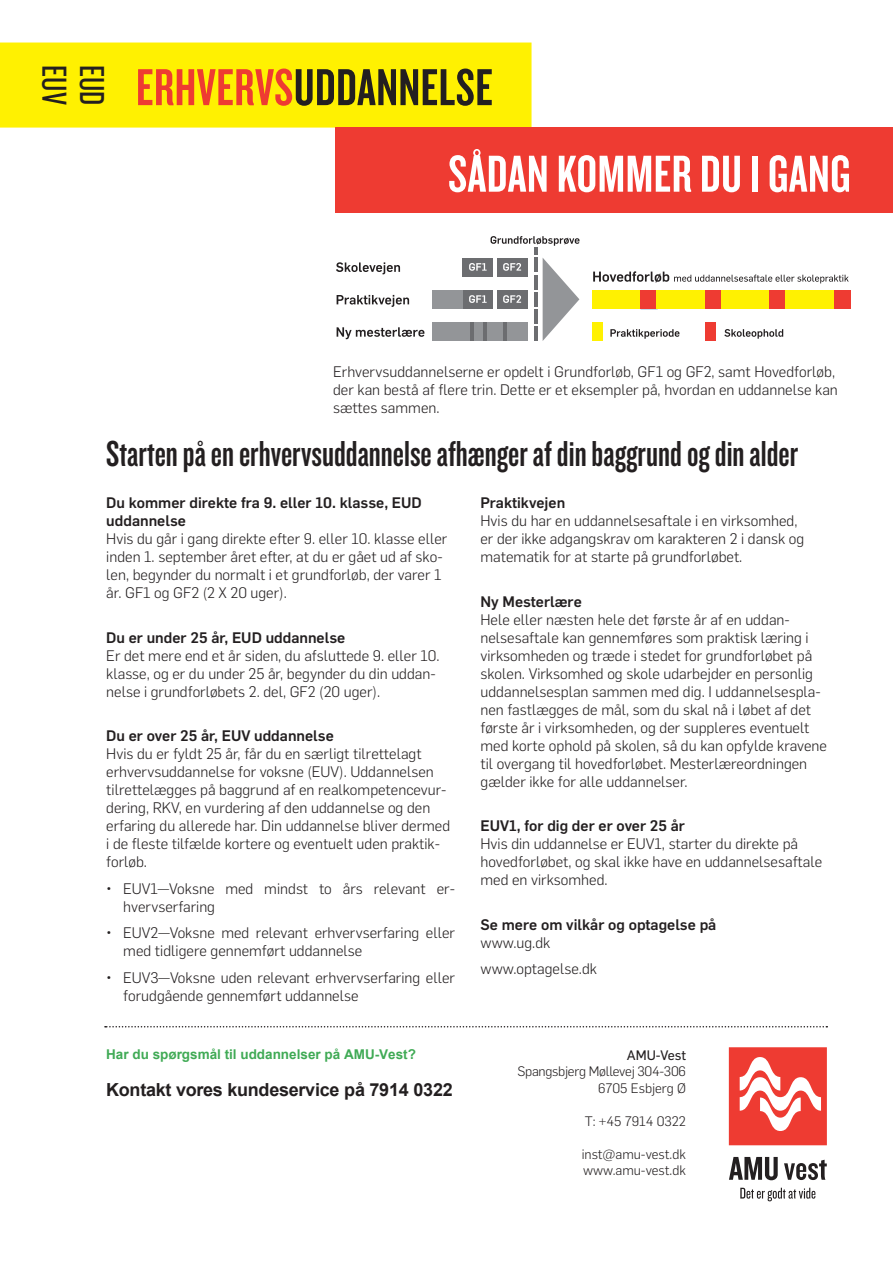
<style>
.page{position:relative;width:893px;height:1263px;background:#fff}
.page>*{position:absolute;margin:0;border:0;box-sizing:border-box;transform-origin:0 0}
.t1{font:54px "Knockout 48 Featherweight";letter-spacing:.01em;color:#231f20}
.t2{font:54px "Knockout 48 Featherweight";letter-spacing:.01em;color:#fff}
.t3{font:37.5px "Knockout 48 Featherweight";color:#231f20}
.t4{font:36px "Knockout 28 Junior Feathrwt";letter-spacing:.01em;color:#231f20}
.t5{font:700 18px "Arial";letter-spacing:-.015em;color:#231f20}
.t6{font:300 15px/18px "Flama";color:#231f20}
.t7{font:500 15px/18px "Flama";color:#231f20}
.t8{font:300 13.5px/16.5px "Flama";color:#231f20}
.t9{font:700 13.5px "Arial";color:#40aa55}
.t10{font:300 13.5px/16.5px "Flama";letter-spacing:-.02em;color:#231f20;text-align:right}
.t11{font:13.5px "Flama Basic";color:#231f20}
.s1{color:#ee3b32}
</style>
<div class="page">
<svg style="left:105px;top:1026px;width:722px;height:1px"></svg>
<svg style="left:729px;top:1047px;width:98px;height:98px"></svg>
<svg style="left:729px;top:1157px;width:49px;height:23px"></svg>
<svg style="left:784px;top:1160px;width:43px;height:20px"></svg>
<svg style="left:740px;top:1188px;width:75px;height:13px"></svg>
<div style="left:0;top:43px;width:531px;height:85px;background:#fff101"></div>
<div style="left:336px;top:128px;width:557px;height:85px;background:#ee3b32"></div>
<div style="left:432px;top:322px;width:95px;height:19px;background:#939598"></div>
<div style="left:592px;top:290px;width:16px;height:19px;background:#fff101"></div>
<div style="left:592px;top:322px;width:11px;height:19px;background:#fff101"></div>
<div style="left:462px;top:258px;width:31px;height:18px;background:#6c6d70"></div>
<div style="left:608px;top:290px;width:16px;height:19px;background:#fff101"></div>
<div style="left:624px;top:290px;width:17px;height:19px;background:#fff101"></div>
<div style="left:641px;top:290px;width:16px;height:19px;background:#ee3b32"></div>
<div style="left:657px;top:290px;width:16px;height:19px;background:#fff101"></div>
<div style="left:673px;top:290px;width:16px;height:19px;background:#fff101"></div>
<div style="left:689px;top:290px;width:16px;height:19px;background:#fff101"></div>
<div style="left:705px;top:290px;width:16px;height:19px;background:#ee3b32"></div>
<div style="left:705px;top:322px;width:11px;height:19px;background:#ee3b32"></div>
<div style="left:721px;top:290px;width:16px;height:19px;background:#fff101"></div>
<div style="left:737px;top:290px;width:17px;height:19px;background:#fff101"></div>
<div style="left:754px;top:290px;width:16px;height:19px;background:#fff101"></div>
<div style="left:770px;top:290px;width:16px;height:19px;background:#ee3b32"></div>
<div style="left:786px;top:290px;width:16px;height:19px;background:#fff101"></div>
<div style="left:802px;top:290px;width:16px;height:19px;background:#fff101"></div>
<div style="left:818px;top:290px;width:16px;height:19px;background:#fff101"></div>
<div style="left:834px;top:290px;width:16px;height:19px;background:#ee3b32"></div>
<svg style="left:610px;top:329px;width:69px;height:10px"></svg>
<svg style="left:337px;top:327px;width:87px;height:12px"></svg>
<svg style="left:337px;top:295px;width:72px;height:12px"></svg>
<svg style="left:336px;top:262px;width:64px;height:12px"></svg>
<div style="left:462px;top:290px;width:31px;height:19px;background:#6c6d70"></div>
<div style="left:432px;top:290px;width:30px;height:19px;background:#939598"></div>
<svg style="left:593px;top:271px;width:256px;height:12px"></svg>
<svg style="left:724px;top:329px;width:59px;height:10px"></svg>
<svg style="left:469px;top:236px;width:110px;height:105px"></svg>
<h3 class="t4" style="left:77px;top:65px;width:41px;rotate:90deg">EUV</h3>
<h3 class="t4" style="left:114px;top:65px;width:43px;rotate:90deg">EUD</h3>
<h1 class="t1" style="left:136px;top:54px;width:358px"><span class="s1">ERHVERVS</span>UDDANNELSE</h1>
<h1 class="t2" style="left:448px;top:141px;width:404px">SÅDAN KOMMER DU I GANG</h1>
<p class="t6" style="left:333px;top:361px;width:506px">Erhvervsuddannelserne er opdelt i Grundforløb, GF1 og GF2, samt Hovedforløb, der kan bestå af flere trin. Dette er et eksempler på, hvordan en uddannelse kan sættes sammen.</p>
<h2 class="t3" style="left:106px;top:430px;width:693px">Starten på en erhvervsuddannelse afhænger af din baggrund og din alder</h2>
<p class="t7" style="left:106px;top:493px;width:317px">Du kommer direkte fra 9. eller 10. klasse, EUD uddannelse</p>
<p class="t6" style="left:106px;top:529px;width:343px">Hvis du går i gang direkte efter 9. eller 10. klasse eller inden 1. september året efter, at du er gået ud af sko&shy;len, begynder du normalt i et grundforløb, der varer 1 år. GF1 og GF2 (2 X 20 uger).</p>
<p class="t7" style="left:106px;top:627px;width:241px">Du er under 25 år, EUD uddannelse</p>
<p class="t6" style="left:106px;top:645px;width:335px">Er det mere end et år siden, du afsluttede 9. eller 10. klasse, og er du under 25 år, begynder du din uddan&shy;nelse i grundforløbets 2. del, GF2 (20 uger).</p>
<p class="t7" style="left:106px;top:726px;width:229px">Du er over 25 år, EUV uddannelse</p>
<p class="t6" style="left:106px;top:744px;width:345px">Hvis du er fyldt 25 år, får du en særligt tilrettelagt erhvervsuddannelse for voksne (EUV). Uddannelsen tilrettelægges på baggrund af en realkompetencevur&shy;dering, RKV, en vurdering af den uddannelse og den erfaring du allerede har. Din uddannelse bliver dermed i de fleste tilfælde kortere og eventuelt uden praktik&shy;forløb.</p>
<p class="t6" style="left:123px;top:878px;width:333px;text-indent:-17px">• EUV1—Voksne med mindst to års relevant er&shy;hvervserfaring</p>
<p class="t6" style="left:123px;top:923px;width:333px;text-indent:-17px">• EUV2—Voksne med relevant erhvervserfaring eller med tidligere gennemført uddannelse</p>
<p class="t6" style="left:123px;top:967px;width:333px;text-indent:-17px">• EUV3—Voksne uden relevant erhvervserfaring eller forudgående gennemført uddannelse</p>
<p class="t9" style="left:106px;top:1045px;width:311px">Har du spørgsmål til uddannelser på AMU-Vest?</p>
<p class="t5" style="left:106px;top:1077px;width:348px">Kontakt vores kundeservice på 7914 0322</p>
<p class="t7" style="left:480px;top:493px;width:86px">Praktikvejen</p>
<p class="t6" style="left:480px;top:511px;width:325px">Hvis du har en uddannelsesaftale i en virksomhed, er der ikke adgangskrav om karakteren 2 i dansk og matematik for at starte på grundforløbet.</p>
<p class="t7" style="left:480px;top:591px;width:103px">Ny Mesterlære</p>
<p class="t6" style="left:480px;top:609px;width:348px">Hele eller næsten hele det første år af en uddan&shy;nelsesaftale kan gennemføres som praktisk læring i virksomheden og træde i stedet for grundforløbet på skolen. Virksomhed og skole udarbejder en personlig uddannelsesplan sammen med dig. I uddannelsespla&shy;nen fastlægges de mål, som du skal nå i løbet af det første år i virksomheden, og der suppleres eventuelt med korte ophold på skolen, så du kan opfylde kravene til overgang til hovedforløbet. Mesterlæreordningen gælder ikke for alle uddannelser.</p>
<p class="t7" style="left:480px;top:816px;width:206px">EUV1, for dig der er over 25 år</p>
<p class="t6" style="left:480px;top:834px;width:343px">Hvis din uddannelse er EUV1, starter du direkte på hovedforløbet, og skal ikke have en uddannelsesaftale med en virksomhed.</p>
<p class="t7" style="left:480px;top:914px;width:237px">Se mere om vilkår og optagelse på</p>
<p class="t6" style="left:480px;top:928px;width:118px;line-height:26.5px">www.ug.dk www.optagelse.dk</p>
<p class="t11" style="left:627px;top:1045px;width:61px">AMU-Vest</p>
<p class="t10" style="left:518px;top:1062px;width:170px">Spangsbjerg Møllevej 304-306<br>6705 Esbjerg Ø</p>
<p class="t8" style="left:585px;top:1112px;width:103px">T: +45 7914 0322</p>
<p class="t8" style="left:582px;top:1145px;width:106px">inst@amu-vest.dk www.amu-vest.dk</p>
</div>
